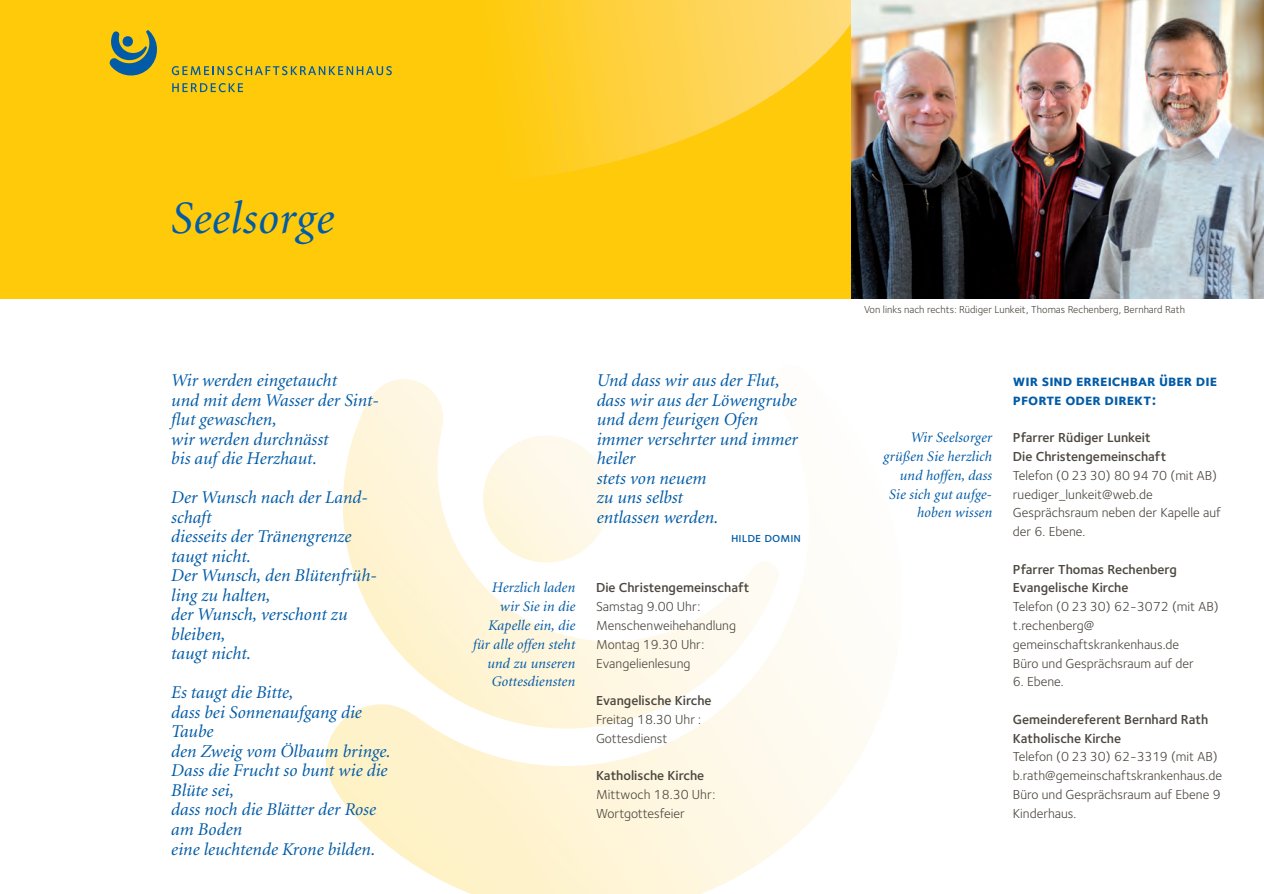
<style>
.page{position:relative;width:1264px;height:894px;background:#fff}
.page>*{position:absolute;margin:0;border:0;box-sizing:border-box;transform-origin:0 0}
.t1{font:italic 46.5px "Minion";letter-spacing:.01em;color:#015ba7}
.t2{font:italic 18px/19.5px "Minion";color:#015ba7}
.t3{font:15.75px/18.8px "Foundry Sterling Bold Expert";color:#015ba7}
.t4{font:italic 14.7px/18.8px "Minion";letter-spacing:.005em;color:#015ba7;text-align:right}
.t5{font:13.5px/18.8px "Foundry Sterling";color:#4c4740}
.t6{font:600 13.5px/18.8px "Foundry Sterling";color:#4c4740}
.t7{font:13.5px "Foundry Sterling Medium Expert";color:#015ba7}
.t8{font:10.5px "Foundry Sterling";color:#4c4740}
</style>
<div class="page">
<div style="left:0;top:0;width:851px;height:298px;background:#feca0a"></div>
<svg style="left:184px;top:0;width:667px;height:177px"></svg>
<svg style="left:326px;top:593px;width:549px;height:300px"></svg>
<svg style="left:326px;top:379px;width:453px;height:379px"></svg>
<svg style="left:476px;top:429px;width:140px;height:139px"></svg>
<img style="left:851px;top:0;width:412px;height:298px">
<svg style="left:172px;top:83px;width:71px;height:9px"></svg>
<svg style="left:172px;top:66px;width:220px;height:9px"></svg>
<svg style="left:109px;top:30px;width:48px;height:46px"></svg>
<h1 class="t1" style="left:169px;top:195px;width:165px">Seelsorge</h1>
<p class="t2" style="left:171px;top:371px;width:209px">Wir werden eingetaucht<br>und mit dem Wasser der Sint&shy;flut gewaschen,<br>wir werden durchnässt<br>bis auf die Herzhaut.</p>
<p class="t2" style="left:171px;top:488px;width:207px">Der Wunsch nach der Land&shy;schaft<br>diesseits der Tränengrenze taugt nicht.<br>Der Wunsch, den Blütenfrüh&shy;ling zu halten,<br>der Wunsch, verschont zu bleiben,<br>taugt nicht.</p>
<p class="t2" style="left:171px;top:683px;width:221px">Es taugt die Bitte,<br>dass bei Sonnenaufgang die<br>Taube<br>den Zweig vom Ölbaum bringe.<br>Dass die Frucht so bunt wie die<br>Blüte sei,<br>dass noch die Blätter der Rose am Boden<br>eine leuchtende Krone bilden.</p>
<p class="t4" style="left:472px;top:578px;width:104px">Herzlich laden wir Sie in die<br>Kapelle ein, die für alle offen steht und zu unseren<br>Gottesdiensten</p>
<p class="t2" style="left:596px;top:371px;width:203px">Und dass wir aus der Flut, dass wir aus der Löwengrube und dem feurigen Ofen immer versehrter und immer heiler<br>stets von neuem<br>zu uns selbst<br>entlassen werden.</p>
<p class="t7" style="left:731px;top:529px;width:71px">hilde domin</p>
<p class="t6" style="left:596px;top:578px;width:155px">Die Christengemeinschaft</p>
<p class="t5" style="left:596px;top:597px;width:141px">Samstag 9.00 Uhr:<br>Menschenweihehandlung<br>Montag 19.30 Uhr:<br>Evangelienlesung</p>
<p class="t6" style="left:596px;top:690px;width:117px">Evangelische Kirche</p>
<p class="t5" style="left:596px;top:709px;width:107px">Freitag 18.30 Uhr :<br>Gottesdienst</p>
<p class="t6" style="left:596px;top:765px;width:110px">Katholische Kirche</p>
<p class="t5" style="left:596px;top:784px;width:121px">Mittwoch 18.30 Uhr:<br>Wortgottesfeier</p>
<p class="t8" style="left:864px;top:303px;width:322px">Von links nach rechts: Rüdiger Lunkeit, Thomas Rechenberg, Bernhard Rath</p>
<p class="t4" style="left:883px;top:428px;width:110px">Wir Seelsorger grüßen Sie herzlich und hoffen, dass<br>Sie sich gut aufge&shy;hoben wissen</p>
<p class="t3" style="left:1012px;top:371px;width:206px">wir sind erreichbar über die pforte oder direkt:</p>
<p class="t6" style="left:1012px;top:428px;width:155px">Pfarrer Rüdiger Lunkeit<br>Die Christengemeinschaft</p>
<p class="t5" style="left:1012px;top:465px;width:209px">Telefon (0 23 30) 80 94 70 (mit AB) ruediger_lunkeit@web.de<br>Gesprächsraum neben der Kapelle auf der 6. Ebene.</p>
<p class="t6" style="left:1012px;top:559px;width:165px">Pfarrer Thomas Rechenberg<br>Evangelische Kirche</p>
<p class="t5" style="left:1012px;top:597px;width:207px">Telefon (0 23 30) 62-3072 (mit AB) t.rechenberg@ gemeinschaftskrankenhaus.de<br>Büro und Gesprächsraum auf der</p>
<p class="t5" style="left:1012px;top:672px;width:52px">6. Ebene.</p>
<p class="t6" style="left:1012px;top:709px;width:197px">Gemeindereferent Bernhard Rath<br>Katholische Kirche</p>
<p class="t5" style="left:1012px;top:747px;width:211px">Telefon (0 23 30) 62-3319 (mit AB) b.rath@gemeinschaftskrankenhaus.de<br>Büro und Gesprächsraum auf Ebene 9<br>Kinderhaus.</p>
</div>
